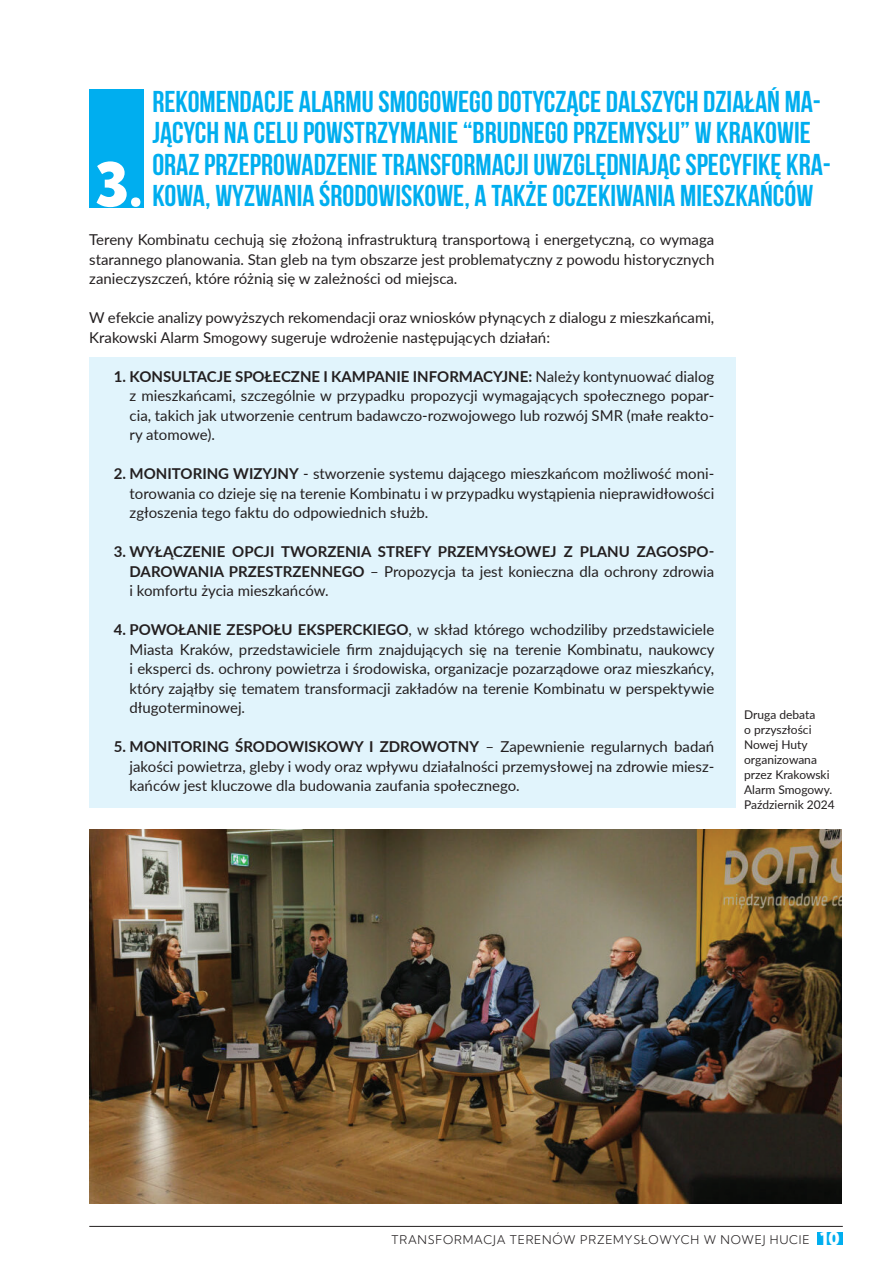
<style>
.page{position:relative;width:893px;height:1263px;background:#fff}
.page>*{position:absolute;margin:0;border:0;box-sizing:border-box;transform-origin:0 0}
.t1{font:900 60px "Kumbh Sans";color:#fff}
.t2{font:700 30px/31.5px "Bebas Neue";color:#00aeef}
.t3{font:15px/19.5px "Lato";color:#231f20;text-align:justify}
.t4{font:700 15px "Lato";color:#231f20}
.t5{font:12px/15px "Lato";color:#231f20}
.t6{font:300 12px "Kumbh Sans";letter-spacing:.06em;color:#231f20}
.s1{font-weight:700}
.s2{font-weight:900;font-size:18px;color:#fff}
</style>
<div class="page">
<div style="left:817px;top:1231px;width:26px;height:13px;background:#00aeef"></div>
<hr style="left:89px;top:1226px;width:754px;height:1px;background:#231f20">
<div style="left:89px;top:358px;width:647px;height:450px;background:#e1f4fc"></div>
<div style="left:90px;top:89px;width:54px;height:118px;background:#00aeef"></div>
<img style="left:89px;top:829px;width:753px;height:374px">
<p class="t2" style="left:152px;top:85px;width:680px">REKOMENDACJE ALARMU SMOGOWEGO DOTYCZĄCE DALSZYCH DZIAŁAŃ MA-JĄCYCH NA CELU POWSTRZYMANIE “BRUDNEGO PRZEMYSŁU” W KRAKOWIE ORAZ PRZEPROWADZENIE TRANSFORMACJI UWZGLĘDNIAJĄC SPECYFIKĘ KRA-KOWA, WYZWANIA ŚRODOWISKOWE, A TAKŻE OCZEKIWANIA MIESZKAŃCÓW</p>
<p class="t3" style="left:89px;top:229px;width:627px">Tereny Kombinatu cechują się złożoną infrastrukturą transportową i energetyczną, co wymaga starannego planowania. Stan gleb na tym obszarze jest problematyczny z powodu historycznych zanieczyszczeń, które różnią się w zależności od miejsca.</p>
<p class="t3" style="left:89px;top:307px;width:627px">W efekcie analizy powyższych rekomendacji oraz wniosków płynących z dialogu z mieszkańcami,<br>Krakowski Alarm Smogowy sugeruje wdrożenie następujących działań:</p>
<p class="t4" style="left:114px;top:365px;width:188px">1. KONS ULTACJE SPOŁECZNE</p>
<p class="t4" style="left:323px;top:365px;width:20px">I KAMPAN</p>
<h1 class="t1" style="left:94px;top:147px;width:51px">3.</h1>
<p class="t3" style="left:130px;top:366px;width:586px;text-indent:267px"><span class="s1">IE IN FORMACYJNE:</span> Należy kontynuować dialog z mieszkańcami, szczególnie w przypadku propozycji wymagających społecznego popar&shy;cia, takich jak utworzenie centrum badawczo-rozwojowego lub rozwój SMR (małe reakto&shy;ry atomowe).</p>
<p class="t3" style="left:130px;top:463px;width:586px;text-indent:-16px"><span class="s1">2. MON ITORING WIZYJNY</span> - stworzenie systemu dającego mieszkańcom możliwość moni&shy;torowania co dzieje się na terenie Kombinatu i w przypadku wystąpienia nieprawidłowości zgłoszenia tego faktu do odpowiednich służb.</p>
<p class="t4" style="left:114px;top:541px;width:80px">3. WYŁĄCZEN</p>
<p class="t4" style="left:212px;top:541px;width:126px">IE OPCJI TWORZEN</p>
<p class="t4" style="left:357px;top:541px;width:112px">IA STREFY PRZEM</p>
<p class="t4" style="left:489px;top:541px;width:227px">YSŁOWEJ Z PLAN U ZAGOSPO-</p>
<p class="t4" style="left:130px;top:560px;width:56px">DA ROWAN</p>
<p class="t4" style="left:209px;top:560px;width:94px">IA PRZESTRZENNE</p>
<p class="t3" style="left:342px;top:561px;width:374px"><span class="s1">GO</span> – Propozycja ta jest konieczna dla ochrony zdrowia</p>
<p class="t3" style="left:130px;top:580px;width:201px">i komfortu życia mieszkańców.</p>
<p class="t4" style="left:114px;top:619px;width:76px">4. POWOŁAN</p>
<p class="t4" style="left:208px;top:619px;width:28px">IE ZESP</p>
<p class="t4" style="left:262px;top:619px;width:46px">OŁU EKSPE</p>
<p class="t3" style="left:130px;top:619px;width:587px;text-indent:213px"><span class="s1">RCKIEGO</span>, w skład którego wchodziliby przedstawiciele Miasta Kraków, przedstawiciele firm znajdujących się na terenie Kombinatu, naukowcy i eksperci ds. ochrony powietrza i środowiska, organizacje pozarządowe oraz mieszkańcy, który zająłby się tematem transformacji zakładów na terenie Kombinatu w perspektywie długoterminowej.</p>
<p class="t3" style="left:130px;top:736px;width:586px;text-indent:-16px"><span class="s1">5. MON ITORING ŚRODOWISKOWY I ZDROWOTNY</span> – Zapewnienie regularnych badań jakości powietrza, gleby i wody oraz wpływu działalności przemysłowej na zdrowie miesz&shy;kańców jest kluczowe dla budowania zaufania społecznego.</p>
<p class="t5" style="left:744px;top:706px;width:92px">Druga debata<br>o przyszłości<br>Nowej Huty organizowana przez Krakowski<br>Alarm Smogowy.<br>Październik 2024</p>
<p class="t6" style="left:392px;top:1232px;width:450px">TRANSFORMACJA TERENÓW PRZEMYSŁOWYCH W NOWEJ H UCIE <span class="s2">10</span></p>
</div>
